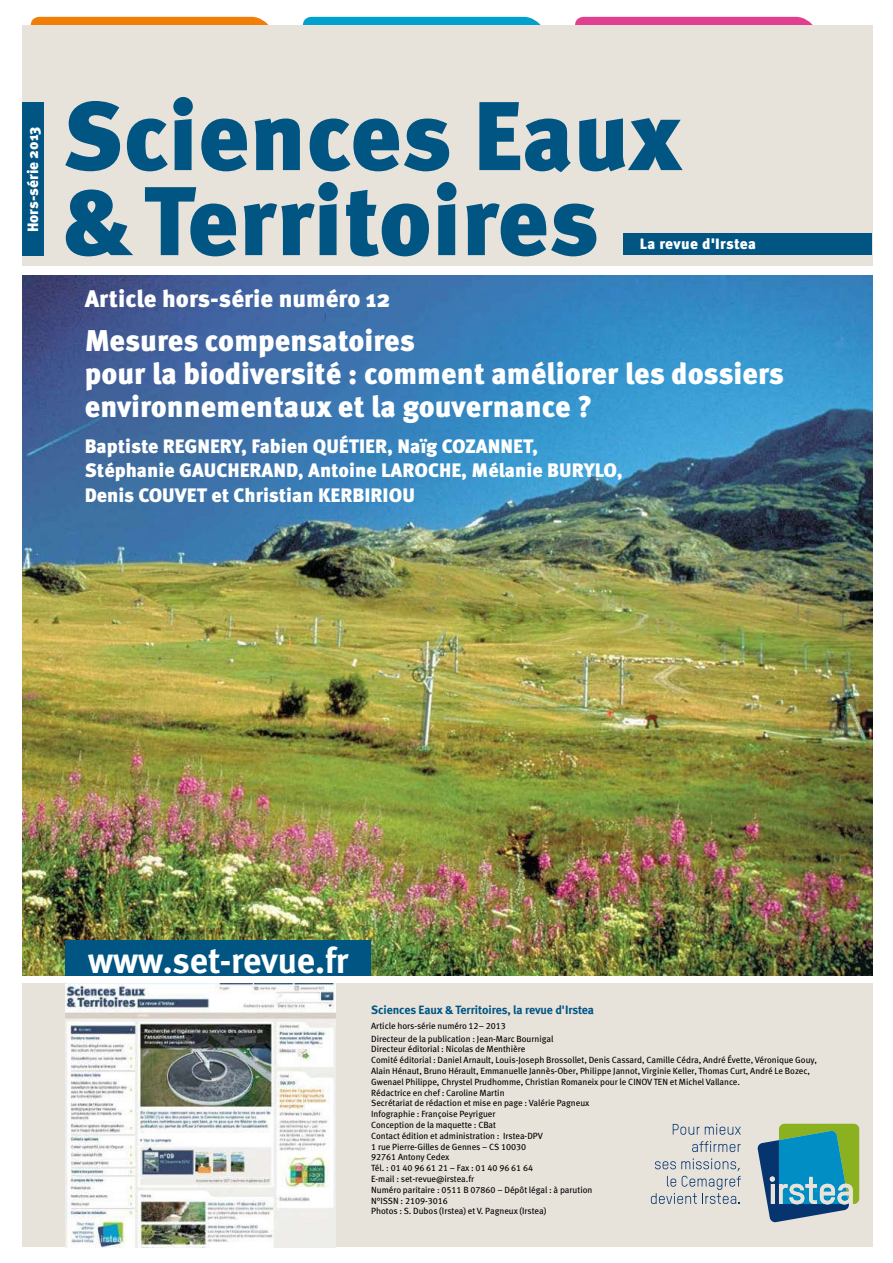
<style>
.page{position:relative;width:893px;height:1263px;background:#fff}
.page>*{position:absolute;margin:0;border:0;box-sizing:border-box;transform-origin:0 0}
.t1{font:900 97.5px/85.1px "Meta OT";color:#005583}
.t2{font:36px "Meta Bold LF";color:#fff}
.t3{font:900 30px/33px "Meta OT";color:#fff}
.t4{font:900 24px "Meta OT";color:#fff}
.t5{font:900 19.5px/23.4px "Meta OT";color:#fff}
.t6{font:900 15px "Meta OT";letter-spacing:.02em;color:#fff}
.t7{font:900 15px "Meta OT";color:#fff}
.t8{font:12px "Meta Bold LF";letter-spacing:-.005em;color:#005583}
.t9{font:9px/10.8px "Meta Book LF";color:#000}
</style>
<div class="page">
<img style="left:22px;top:276px;width:850px;height:700px">
<div style="left:23px;top:983px;width:850px;height:264px;background:#e7e3db"></div>
<svg style="left:31px;top:17px;width:782px;height:8px;background:#a68485"></svg>
<div style="left:22px;top:25px;width:851px;height:241px;background:#e7e3db"></div>
<div style="left:23px;top:103px;width:21px;height:153px;background:#005583"></div>
<div style="left:624px;top:234px;width:248px;height:21px;background:#005583"></div>
<div style="left:66px;top:941px;width:305px;height:36px;background:#005583"></div>
<svg style="left:650px;top:1123px;width:210px;height:100px"></svg>
<img style="left:65px;top:983px;width:271px;height:264px">
<h3 class="t7" style="left:24px;top:232px;width:107px;rotate:-90deg">Hors-série 2013</h3>
<h1 class="t1" style="left:62px;top:94px;width:620px">Sciences Eaux &amp;Territoires</h1>
<h3 class="t6" style="left:640px;top:235px;width:118px">La revue d'Irstea</h3>
<h3 class="t4" style="left:85px;top:285px;width:307px">Article hors-série numéro 12</h3>
<h3 class="t3" style="left:85px;top:324px;width:701px">Mesures compensatoires<br>pour la biodiversité : comment améliorer les dossiers environnementaux et la gouvernance ?</h3>
<h3 class="t5" style="left:85px;top:435px;width:539px">Baptiste REGNERY, Fabien QUÉTIER, Naïg COZANNET,<br>Stéphanie GAUCHERAND, Antoine LAROCHE, Mélanie BURYLO,</h3>
<h3 class="t5" style="left:85px;top:483px;width:332px">Denis COUVET et Christian KERBIRIOU</h3>
<h2 class="t2" style="left:88px;top:940px;width:262px">www.set-revue.fr</h2>
<h3 class="t8" style="left:371px;top:1002px;width:224px">Sciences Eaux &amp; Territoires, la revue d'Irstea</h3>
<p class="t9" style="left:371px;top:1019px;width:184px;line-height:12.9px">Article hors-série numéro 12– 2013<br>Directeur de la publication : Jean-Marc Bournigal</p>
<p class="t9" style="left:371px;top:1044px;width:447px">Directeur éditorial : Nicolas de Menthière<br>Comité éditorial : Daniel Arnault, Louis-Joseph Brossollet, Denis Cassard, Camille Cédra, André Évette, Véronique Gouy, Alain Hénaut, Bruno Hérault, Emmanuelle Jannès-Ober, Philippe Jannot, Virginie Keller, Thomas Curt, André Le Bozec, Gwenael Philippe, Chrystel Prudhomme, Christian Romaneix pour le CINOV TEN et Michel Vallance.<br>Rédactrice en chef : Caroline Martin<br>Secrétariat de rédaction et mise en page : Valérie Pagneux<br>Infographie : Françoise Peyriguer<br>Conception de la maquette : CBat<br>Contact édition et administration : Irstea-DPV<br>1 rue Pierre-Gilles de Gennes – CS 10030<br>92761 Antony Cedex<br>Tél. : 01 40 96 61 21 – Fax : 01 40 96 61 64<br>E-mail : set-revue@irstea.fr<br>Numéro paritaire : 0511 B 07860 – Dépôt légal : à parution<br>N°ISSN : 2109-3016<br>Photos : S. Dubos (Irstea) et V. Pagneux (Irstea)</p>
</div>
